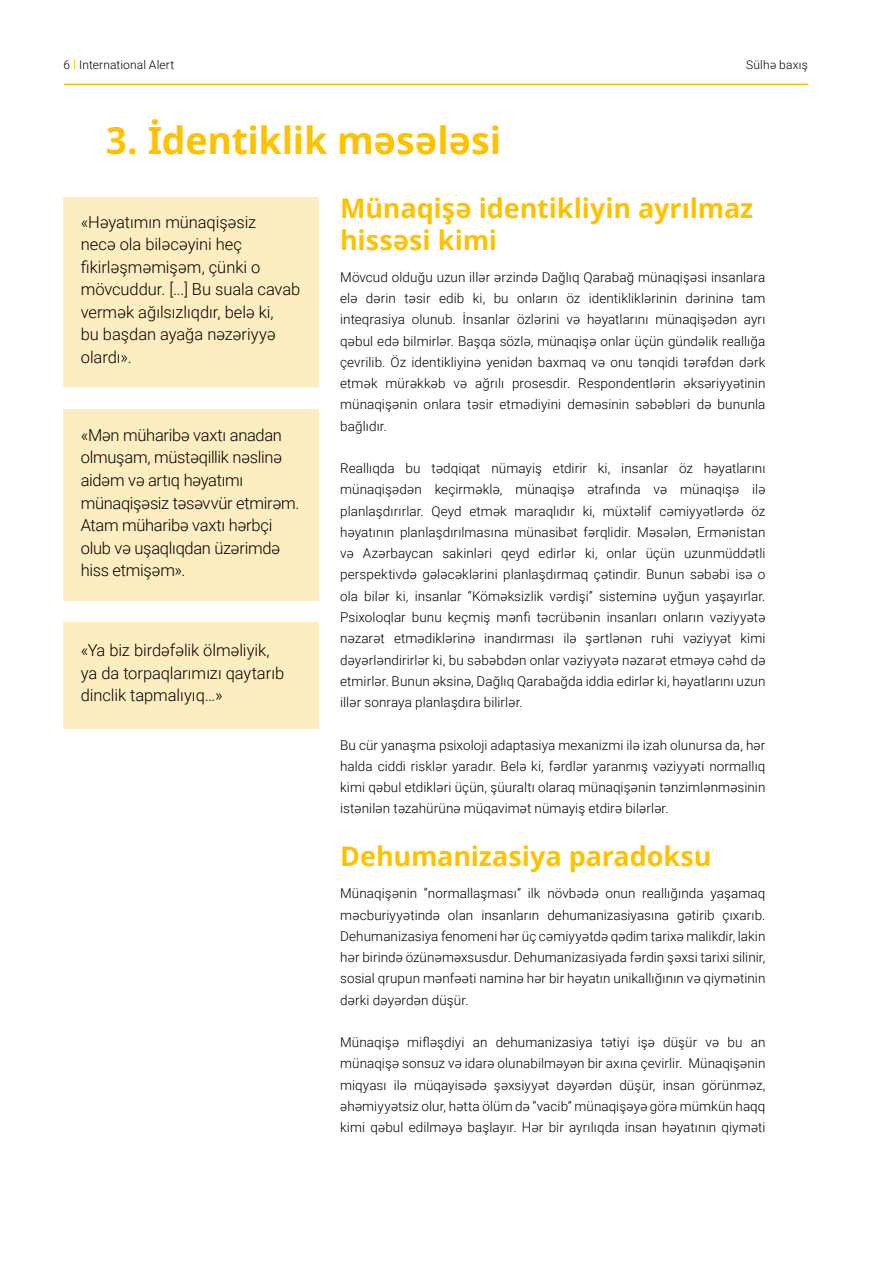
<style>
.page{position:relative;width:893px;height:1263px;background:#fff}
.page>*{position:absolute;margin:0;border:0;box-sizing:border-box;transform-origin:0 0}
.t1{font:700 37.5px "Noto Sans";letter-spacing:-.005em;color:#fdc300}
.t2{font:700 27px/32px "Noto Sans";letter-spacing:-.005em;color:#fdc300}
.t3{font:300 16.5px/22.5px "Roboto";letter-spacing:-.005em;color:#000}
.t4{font:300 13.5px/21.3px "Roboto";letter-spacing:.005em;color:#000;text-align:justify}
.t5{font:300 12px "Roboto";letter-spacing:.015em;color:#000}
.s1{font-weight:700;color:#fdc300}
</style>
<div class="page">
<div style="left:64px;top:197px;width:255px;height:190px;background:#ffedc2"></div>
<div style="left:64px;top:409px;width:255px;height:192px;background:#ffedc2"></div>
<div style="left:64px;top:622px;width:255px;height:106px;background:#ffedc2"></div>
<hr style="left:64px;top:84px;width:744px;height:1px;background:#fdc300">
<p class="t5" style="left:64px;top:56px;width:112px">6 <span class="s1">|</span> International Alert</p>
<p class="t5" style="left:746px;top:56px;width:63px">Sülhə baxış</p>
<h1 class="t1" style="left:106px;top:114px;width:396px">3. İdentiklik məsələsi</h1>
<p class="t3" style="left:81px;top:210px;width:221px">«Həyatımın münaqişəsiz<br>necə ola biləcəyini heç fikirləşməmişəm, çünki o mövcuddur. [...] Bu suala cavab vermək ağılsızlıqdır, belə ki,<br>bu başdan ayağa nəzəriyyə olardı».</p>
<p class="t3" style="left:81px;top:423px;width:220px">«Mən müharibə vaxtı anadan olmuşam, müstəqillik nəslinə aidəm və artıq həyatımı münaqişəsiz təsəvvür etmirəm.<br>Atam müharibə vaxtı hərbçi olub və uşaqlıqdan üzərimdə hiss etmişəm».</p>
<p class="t3" style="left:81px;top:639px;width:205px">«Ya biz birdəfəlik ölməliyik, ya da torpaqlarımızı qaytarıb dinclik tapmalıyıq…»</p>
<h2 class="t2" style="left:340px;top:193px;width:415px">Münaqişə identikliyin ayrılmaz hissəsi kimi</h2>
<p class="t4" style="left:340px;top:266px;width:427px">Mövcud olduğu uzun illər ərzində Dağlıq Qarabağ münaqişəsi insanlara elə dərin təsir edib ki, bu onların öz identikliklərinin dərininə tam inteqrasiya olunub. İnsanlar özlərini və həyatlarını münaqişədən ayrı qəbul edə bilmirlər. Başqa sözlə, münaqişə onlar üçün gündəlik reallığa çevrilib. Öz identikliyinə yenidən baxmaq və onu tənqidi tərəfdən dərk etmək mürəkkəb və ağrılı prosesdir. Respondentlərin əksəriyyətinin münaqişənin onlara təsir etmədiyini deməsinin səbəbləri də bununla bağlıdır.</p>
<p class="t4" style="left:340px;top:457px;width:427px">Reallıqda bu tədqiqat nümayiş etdirir ki, insanlar öz həyatlarını münaqişədən keçirməklə, münaqişə ətrafında və münaqişə ilə planlaşdırırlar. Qeyd etmək maraqlıdır ki, müxtəlif cəmiyyətlərdə öz həyatının planlaşdırılmasına münasibət fərqlidir. Məsələn, Ermənistan və Azərbaycan sakinləri qeyd edirlər ki, onlar üçün uzunmüddətli perspektivdə gələcəklərini planlaşdırmaq çətindir. Bunun səbəbi isə o ola bilər ki, insanlar “Köməksizlik vərdişi” sisteminə uyğun yaşayırlar.<br>Psixoloqlar bunu keçmiş mənfi təcrübənin insanları onların vəziyyətə nəzarət etmədiklərinə inandırması ilə şərtlənən ruhi vəziyyət kimi dəyərləndirirlər ki, bu səbəbdən onlar vəziyyətə nəzarət etməyə cəhd də etmirlər. Bunun əksinə, Dağlıq Qarabağda iddia edirlər ki, həyatlarını uzun illər sonraya planlaşdıra bilirlər.</p>
<p class="t4" style="left:340px;top:734px;width:427px">Bu cür yanaşma psixoloji adaptasiya mexanizmi ilə izah olunursa da, hər halda ciddi risklər yaradır. Belə ki, fərdlər yaranmış vəziyyəti normallıq kimi qəbul etdikləri üçün, şüuraltı olaraq münaqişənin tənzimlənməsinin istənilən təzahürünə müqavimət nümayiş etdirə bilərlər.</p>
<h2 class="t2" style="left:340px;top:841px;width:373px">Dehumanizasiya paradoksu</h2>
<p class="t4" style="left:340px;top:882px;width:427px">Münaqişənin “normallaşması” ilk növbədə onun reallığında yaşamaq məcburiyyətində olan insanların dehumanizasiyasına gətirib çıxarıb.<br>Dehumanizasiya fenomeni hər üç cəmiyyətdə qədim tarixə malikdir, lakin hər birində özünəməxsusdur. Dehumanizasiyada fərdin şəxsi tarixi silinir, sosial qrupun mənfəəti naminə hər bir həyatın unikallığının və qiymətinin dərki dəyərdən düşür.</p>
<p class="t4" style="left:340px;top:1031px;width:427px">Münaqişə mifləşdiyi an dehumanizasiya tətiyi işə düşür və bu an münaqişə sonsuz və idarə olunabilməyən bir axına çevirlir. Münaqişənin miqyası ilə müqayisədə şəxsiyyət dəyərdən düşür, insan görünməz, əhəmiyyətsiz olur, hətta ölüm də “vacib” münaqişəyə görə mümkün haqq kimi qəbul edilməyə başlayır. Hər bir ayrılıqda insan həyatının qiyməti</p>
</div>
